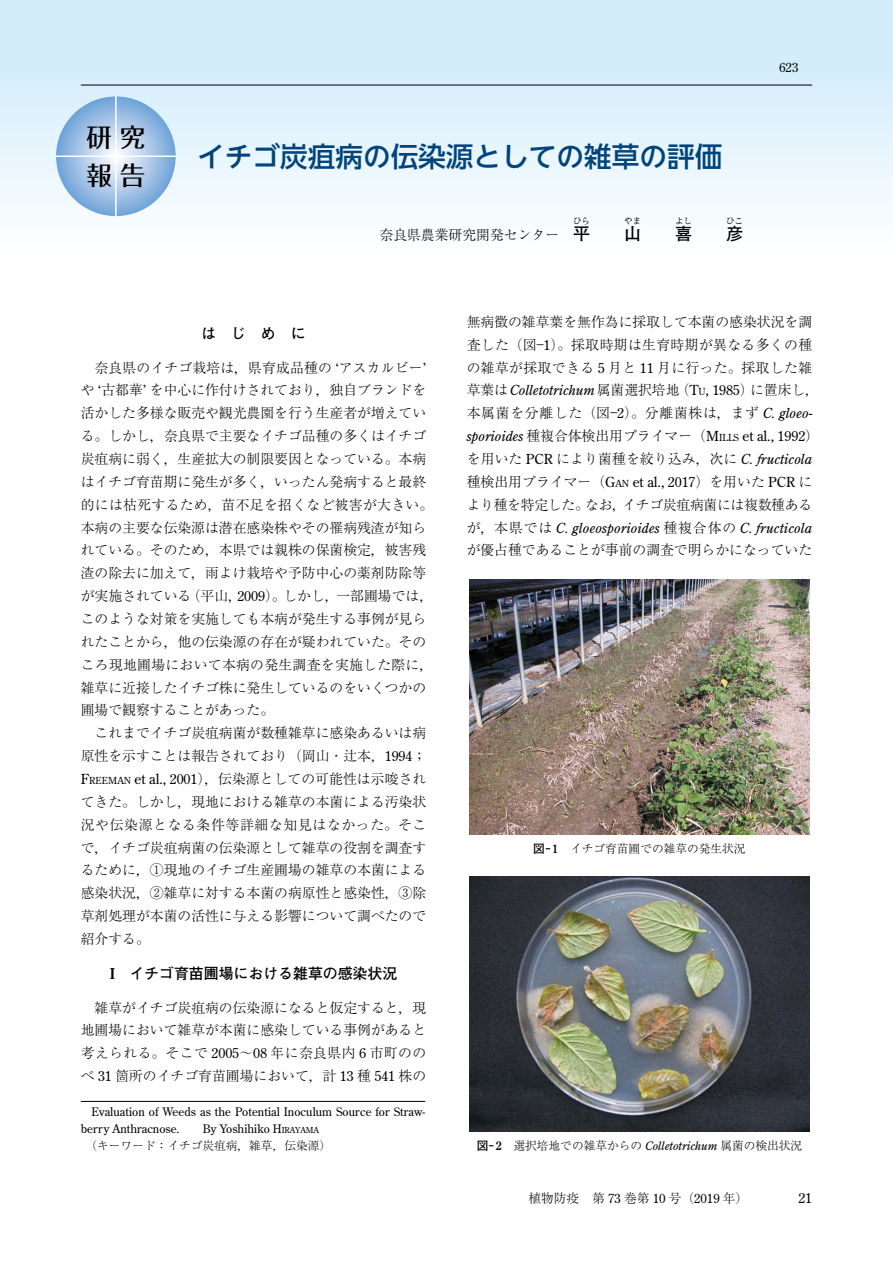
<style>
.page{position:relative;width:893px;height:1263px;background:#fff}
.page>*{position:absolute;margin:0;border:0;box-sizing:border-box;transform-origin:0 0}
.t1{font:27.6px "UD Shin Go NT Pr 6 Medium 90 msp RKSJ H";color:#00447c}
.t2{font:25.5px/37.2px "Folk Pro Medium 90 msp RKSJ H";color:#000}
.t3{font:16.95px "Futo Go B101 Pr 6 Bold 90 msp RKSJ H";color:#000}
.t4{font:14.85px "Futo Go B101 Pr 6 Bold 90 msp RKSJ H";color:#000}
.t5{font:13.8px/22.8px "Ryumin Pr 6 Light 90 msp RKSJ H";color:#000}
.t6{font:italic 13.8px "Century Old Style Std";letter-spacing:.01em;color:#000}
.t7{font:13.8px "Century Old Style Std";color:#000}
.t8{font:12.75px "Ryumin Pr 6 Light 90 msp RKSJ H";color:#000}
.t9{font:12.75px "Century Old Style Std";color:#000}
.t10{font:11.7px/17px "Century Old Style Std";letter-spacing:.005em;color:#000}
.t11{font:11.7px "Ryumin Pr 6 Light 90 msp RKSJ H";color:#000}
.t12{font:8.55px "Ryumin Pr 6 Regular 90 msp RKSJ H";color:#000}
.s1{font-family:"Futo Min A101 Pr 6 Bold 90 msp RKSJ H"}
.s2{font-family:"Century Old Style Std"}
.s3{font-family:"Century Old Style Std";font-size:9.6px}
.s4{font-family:"Century Old Style Std";font-weight:700}
.s5{font-family:"Ryumin Pr 6 Light 90 msp RKSJ H"}
.s6{font-size:8.25px}
.s7{font-family:"Century Old Style Std";font-style:italic}
.s8{font-family:"Ryumin Pr 6 Light 90 msp RKSJ H";font-style:normal}
.s9{font-family:"Futo Min A101 Pr 6 Bold 90 msp RKSJ H";font-style:normal}
.s10{font-family:"Futo Go B101 Pr 6 Bold 90 msp RKSJ H"}
</style>
<div class="page">
<div style="left:0;top:0;width:893px;height:298px;background:linear-gradient(to bottom,#cae8f9,#fff)"></div>
<svg style="left:56px;top:96px;width:120px;height:120px;background:#a1c1e5"></svg>
<hr style="left:56px;top:156px;width:120px;height:1px;background:#fff">
<hr style="left:115px;top:96px;width:2px;height:120px;background:#fff">
<hr style="left:81px;top:85px;width:731px;height:1px;background:#000">
<hr style="left:81px;top:1101px;width:344px;height:1px;background:#000">
<img style="left:469px;top:579px;width:340px;height:255px">
<img style="left:469px;top:876px;width:340px;height:255px">
<h2 class="t2" style="left:87px;top:116px;width:60px">研究報告</h2>
<h1 class="t1" style="left:197px;top:134px;width:527px">イチゴ炭疽病の伝染源としての雑草の評価</h1>
<p class="t5" style="left:379px;top:222px;width:181px">奈良県農業研究開発センター</p>
<p class="t12" style="left:573px;top:214px;width:19px">ひら</p>
<p class="t12" style="left:624px;top:214px;width:19px">やま</p>
<p class="t12" style="left:675px;top:214px;width:19px">よし</p>
<p class="t12" style="left:726px;top:214px;width:19px">ひこ</p>
<p class="t3" style="left:573px;top:220px;width:172px">平　　山　　喜　　彦</p>
<p class="t9" style="left:779px;top:59px;width:21px">623</p>
<p class="t4" style="left:201px;top:321px;width:106px">は　じ　め　に</p>
<p class="t5" style="left:81px;top:355px;width:354px;text-indent:14px">奈良県のイチゴ栽培は<span class="s1">，</span>県育成品種の <span class="s1">ʻ</span>アスカルビー<span class="s1">ʼ</span>や <span class="s1">ʻ</span>古都華<span class="s1">ʼ</span> を中心に作付けされており<span class="s1">，</span>独自ブランドを活かした多様な販売や観光農園を行う生産者が増えている。しかし<span class="s1">，</span>奈良県で主要なイチゴ品種の多くはイチゴ炭疽病に弱く<span class="s1">，</span>生産拡大の制限要因となっている。本病はイチゴ育苗期に発生が多く<span class="s1">，</span>いったん発病すると最終的には枯死するため<span class="s1">，</span>苗不足を招くなど被害が大きい。本病の主要な伝染源は潜在感染株やその罹病残渣が知られている。そのため<span class="s1">，</span>本県では親株の保菌検定<span class="s1">，</span>被害残渣の除去に加えて<span class="s1">，</span>雨よけ栽培や予防中心の薬剤防除等が実施されている（平山<span class="s1">，</span><span class="s2">2009</span>）。しかし<span class="s1">，</span>一部圃場では<span class="s1">，</span>このような対策を実施しても本病が発生する事例が見られたことから<span class="s1">，</span>他の伝染源の存在が疑われていた。そのころ現地圃場において本病の発生調査を実施した際に<span class="s1">，</span>雑草に近接したイチゴ株に発生しているのをいくつかの圃場で観察することがあった。</p>
<p class="t5" style="left:81px;top:721px;width:347px;text-align:justify;text-indent:14px">これまでイチゴ炭疽病菌が数種雑草に感染あるいは病原性を示すことは報告されており（岡山・辻本<span class="s1">，</span><span class="s2">1994</span><span class="s1">；</span><span class="s2">F</span><span class="s3">REEMAN</span> <span class="s2">et al., 2001</span>）<span class="s1">，</span>伝染源としての可能性は示唆されてきた。しかし<span class="s1">，</span>現地における雑草の本菌による汚染状況や伝染源となる条件等詳細な知見はなかった。そこで<span class="s1">，</span>イチゴ炭疽病菌の伝染源として雑草の役割を調査するために<span class="s1">，</span>①現地のイチゴ生産圃場の雑草の本菌による感染状況<span class="s1">，</span>②雑草に対する本菌の病原性と感染性<span class="s1">，</span>③除草剤処理が本菌の活性に与える影響について調べたので紹介する。</p>
<p class="t4" style="left:110px;top:961px;width:289px"><span class="s4">I</span>　イチゴ育苗圃場における雑草の感染状況</p>
<p class="t5" style="left:81px;top:995px;width:347px;text-align:justify;text-indent:14px">雑草がイチゴ炭疽病の伝染源になると仮定すると<span class="s1">，</span>現地圃場において雑草が本菌に感染している事例があると考えられる。そこで <span class="s2">2005</span>～<span class="s2">08</span> 年に奈良県内 <span class="s2">6</span> 市町ののべ <span class="s2">31</span> 箇所のイチゴ育苗圃場において<span class="s1">，</span>計 <span class="s2">13</span> 種 <span class="s2">541</span> 株の</p>
<p class="t10" style="left:81px;top:1103px;width:346px;text-indent:11px">Evaluation of Weeds as the Potential Inoculum Source for Straw&shy;berry Anthracnose.<span class="s5">　　</span>By Yoshihiko H<span class="s6">IRAYAMA</span></p>
<p class="t11" style="left:86px;top:1136px;width:247px">（キーワード<span class="s1">：</span>イチゴ炭疽病<span class="s1">，</span>雑草<span class="s1">，</span>伝染源）</p>
<p class="t5" style="left:467px;top:309px;width:354px">無病徴の雑草葉を無作為に採取して本菌の感染状況を調査した（図―<span class="s2">1</span>）。採取時期は生育時期が異なる多くの種の雑草が採取できる <span class="s2">5</span> 月と <span class="s2">11</span> 月に行った。採取した雑草葉は<span class="s7">Colletotrichum</span>属菌選択培地（<span class="s2">T</span><span class="s3">U</span><span class="s2">, 1985</span>）に置床し<span class="s1">，</span>本属菌を分離した（図―<span class="s2">2</span>）。分離菌株は<span class="s1">，</span>まず <span class="s7">C. gloeo&shy;sporioides</span> 種複合体検出用プライマー（<span class="s2">M</span><span class="s3">ILLS</span> <span class="s2">et al., 1992</span>）を用いた <span class="s2">PCR</span> により菌種を絞り込み<span class="s1">，</span>次に <span class="s7">C. fructicola</span>種検出用プライマー（<span class="s2">G</span><span class="s3">AN</span> <span class="s2">et al., 2017</span>）を用いた <span class="s2">PCR</span> により種を特定した。なお<span class="s1">，</span>イチゴ炭疽病菌には複数種ある</p>
<p class="t6" style="left:467px;top:519px;width:347px"><span class="s8">が</span><span class="s9">，</span><span class="s8">本県では</span> C. gloeosporioides <span class="s8">種複合体の</span> C. fructicola</p>
<p class="t5" style="left:467px;top:538px;width:347px">が優占種であることが事前の調査で明らかになっていた</p>
<p class="t11" style="left:533px;top:840px;width:214px"><span class="s10">図－</span> <span class="s4">1</span>　イチゴ育苗圃での雑草の発生状況</p>
<p class="t11" style="left:477px;top:1136px;width:327px"><span class="s10">図－</span> <span class="s4">2</span>　選択培地での雑草からの <span class="s7">Colletotrichum</span> 属菌の検出状況</p>
<p class="t8" style="left:528px;top:1188px;width:222px">植物防疫　第 <span class="s2">73</span> 巻第 <span class="s2">10</span> 号（<span class="s2">2019</span> 年）</p>
<p class="t7" style="left:798px;top:1189px;width:15px">21</p>
</div>
